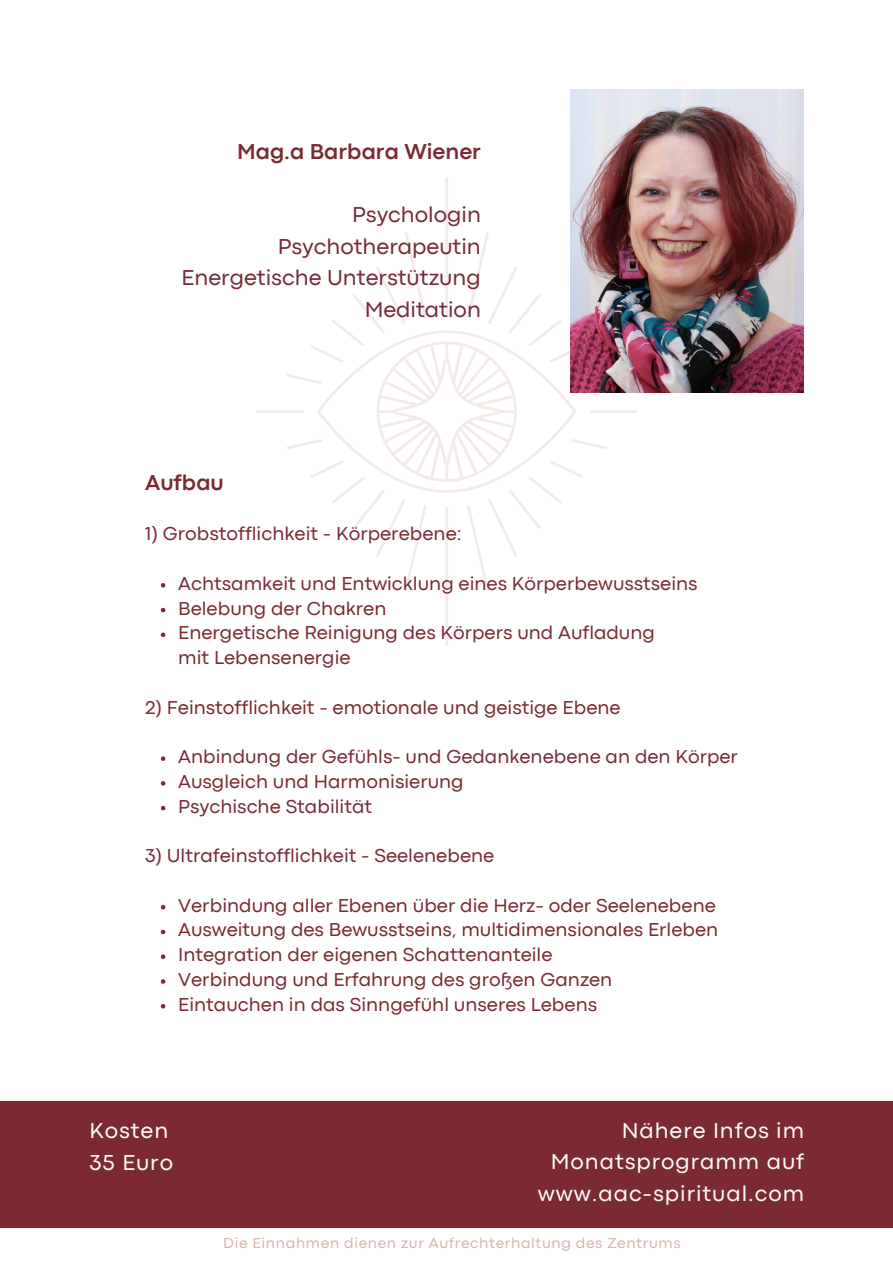
<style>
.page{position:relative;width:893px;height:1264px;background:#fff}
.page>*{position:absolute;margin:0;border:0;box-sizing:border-box;transform-origin:0 0}
.t1{font:22.5px/31.5px "Codec Pro";color:#7a2a30;text-align:right}
.t2{font:22.5px/31.5px "Codec Pro";letter-spacing:.04em;color:#fffefa;text-align:right}
.t3{font:700 22.5px "Codec Pro";color:#7a2a30}
.t4{font:19.5px/24.8px "Codec Pro";color:#7a2a30}
.t5{font:15px "Codec Pro";letter-spacing:.04em;color:#d9b4af}
</style>
<div class="page">
<svg style="left:256px;top:177px;width:380px;height:469px"></svg>
<div style="left:0;top:1101px;width:892px;height:126px;background:#7a2a30"></div>
<img style="left:570px;top:89px;width:233px;height:303px">
<svg style="left:161px;top:583px;width:4px;height:4px"></svg>
<svg style="left:161px;top:608px;width:4px;height:4px"></svg>
<svg style="left:161px;top:632px;width:4px;height:5px"></svg>
<svg style="left:161px;top:756px;width:4px;height:5px"></svg>
<svg style="left:161px;top:781px;width:4px;height:4px"></svg>
<svg style="left:161px;top:806px;width:4px;height:4px"></svg>
<svg style="left:161px;top:905px;width:4px;height:4px"></svg>
<svg style="left:161px;top:929px;width:4px;height:5px"></svg>
<svg style="left:161px;top:954px;width:4px;height:5px"></svg>
<svg style="left:161px;top:979px;width:4px;height:4px"></svg>
<svg style="left:161px;top:1004px;width:4px;height:4px"></svg>
<p class="t3" style="left:237px;top:144px;width:245px">Mag.a Barbara Wiener</p>
<p class="t1" style="left:181px;top:201px;width:301px">Psychologin<br>Psychotherapeutin<br>Energetische Unterstützung<br>Meditation</p>
<h1 class="t3" style="left:145px;top:474px;width:80px">Aufbau</h1>
<h2 class="t4" style="left:145px;top:523px;width:318px">1) Grobstofflichkeit - Körperebene:</h2>
<p class="t4" style="left:178px;top:572px;width:521px">Achtsamkeit und Entwicklung eines Körperbewusstseins</p>
<h1 class="t4" style="left:178px;top:597px;width:210px">Belebung der Chakren</h1>
<h3 class="t4" style="left:178px;top:622px;width:478px">Energetische Reinigung des Körpers und Aufladung mit Lebensenergie</h3>
<p class="t4" style="left:145px;top:696px;width:477px">2) Feinstofflichkeit - emotionale und geistige Ebene</p>
<p class="t4" style="left:178px;top:745px;width:561px">Anbindung der Gefühls- und Gedankenebene an den Körper</p>
<p class="t4" style="left:178px;top:770px;width:287px">Ausgleich und Harmonisierung</p>
<h3 class="t4" style="left:178px;top:795px;width:195px">Psychische Stabilität</h3>
<p class="t4" style="left:145px;top:844px;width:351px">3) Ultrafeinstofflichkeit - Seelenebene</p>
<p class="t4" style="left:178px;top:894px;width:539px">Verbindung aller Ebenen über die Herz- oder Seelenebene</p>
<p class="t4" style="left:178px;top:919px;width:541px">Ausweitung des Bewusstseins, multidimensionales Erleben</p>
<h3 class="t4" style="left:178px;top:943px;width:376px">Integration der eigenen Schattenanteile</h3>
<p class="t4" style="left:178px;top:968px;width:435px">Verbindung und Erfahrung des großen Ganzen</p>
<p class="t4" style="left:178px;top:993px;width:420px">Eintauchen in das Sinngefühl unseres Lebens</p>
<h2 class="t2" style="left:89px;top:1116px;width:85px;text-align:left">Kosten<br>35 Euro</h2>
<p class="t2" style="left:538px;top:1116px;width:268px">Nähere Infos im<br>Monatsprogramm auf www.aac-spiritual.com</p>
<h2 class="t5" style="left:223px;top:1237px;width:459px">Die Einnahmen dienen zur Aufrechterhaltung des Zentrums</h2>
</div>
